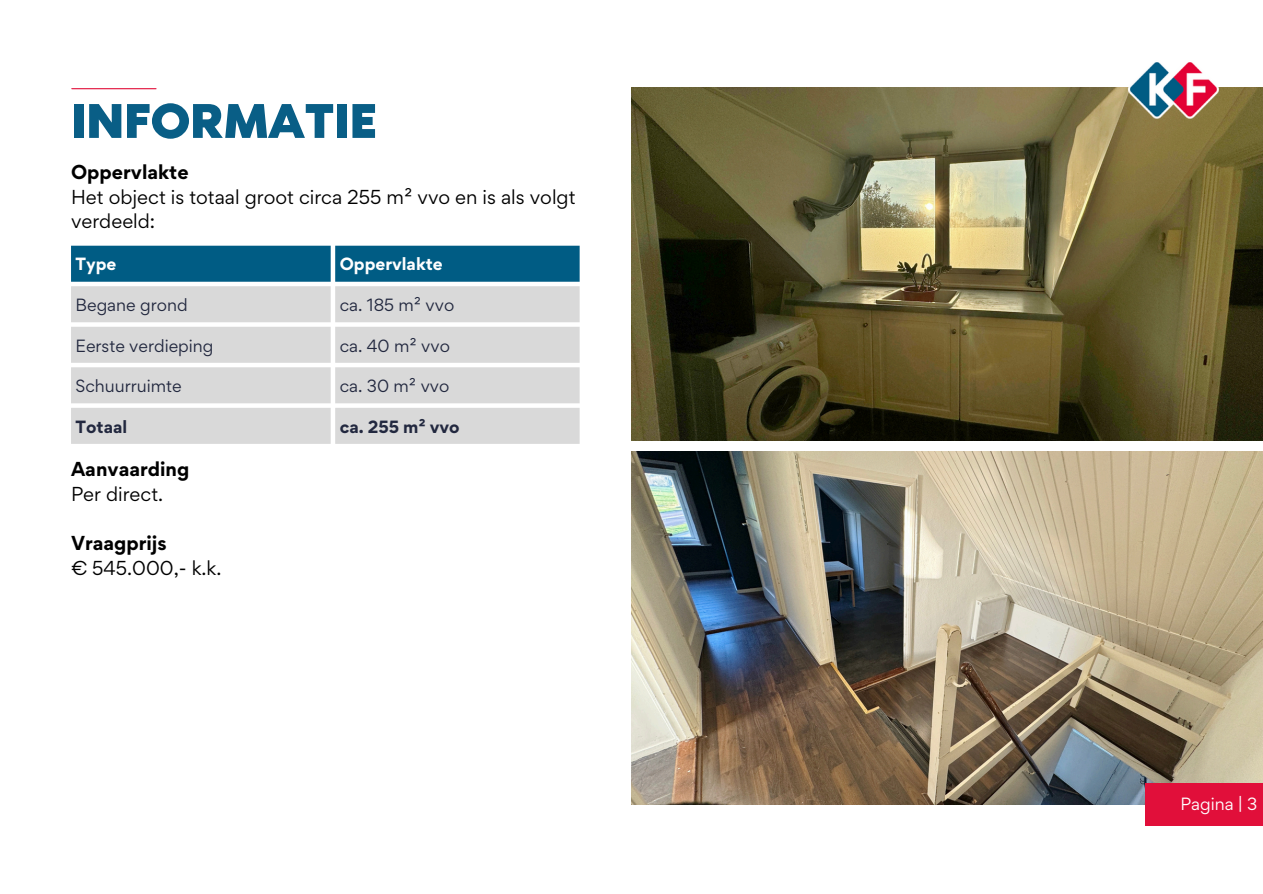
<style>
.page{position:relative;width:1263px;height:894px;background:#fff}
.page>*{position:absolute;margin:0;border:0;box-sizing:border-box;transform-origin:0 0}
.t1{font:61.35px "RTL Media Pro Medium";color:#095e86}
.t2{font:18px/24.8px "Gordita";color:#000}
.t3{font:700 18px/24.8px "Gordita";color:#000}
.t4{font:15.75px "Gordita";color:#22283f}
.t5{font:700 15.75px "Gordita";color:#22283f}
.t6{font:700 15.75px "Gordita";color:#fff}
.t7{font:15.75px "Gordita";color:#fff}
.s1{font-weight:700}
.s2{font-weight:400}
</style>
<div class="page">
<img style="left:631px;top:87px;width:632px;height:353px">
<img style="left:631px;top:451px;width:632px;height:353px">
<img style="left:1128px;top:62px;width:90px;height:57px">
<hr style="left:72px;top:88px;width:84px;height:1px;background:#e10f3a">
<div style="left:1146px;top:782px;width:117px;height:43px;background:#e10f3a"></div>
<div style="left:71px;top:245px;width:509px;height:36px;background:#005c84"></div>
<svg style="left:71px;top:286px;width:509px;height:157px;background:#dcdcdc"></svg>
<h2 class="t1" style="left:71px;top:94px;width:307px">INFORMATIE</h2>
<h2 class="t2" style="left:71px;top:159px;width:506px"><span class="s1">Oppervlakte<br></span>Het object is totaal groot circa 255 m² vvo en is als volgt verdeeld:</h2>
<p class="t6" style="left:76px;top:253px;width:42px">Type</p>
<p class="t6" style="left:340px;top:253px;width:105px">Oppervlakte</p>
<p class="t4" style="left:76px;top:294px;width:114px">Begane grond</p>
<p class="t4" style="left:340px;top:294px;width:116px">ca. 185 m² vvo</p>
<p class="t4" style="left:76px;top:334px;width:139px">Eerste verdieping</p>
<p class="t4" style="left:340px;top:334px;width:112px">ca. 40 m² vvo</p>
<p class="t4" style="left:76px;top:375px;width:108px">Schuurruimte</p>
<p class="t4" style="left:340px;top:375px;width:111px">ca. 30 m² vvo</p>
<p class="t5" style="left:76px;top:415px;width:53px">Totaal</p>
<p class="t5" style="left:340px;top:415px;width:122px">ca. 255 m² vvo</p>
<p class="t3" style="left:71px;top:456px;width:120px">Aanvaarding<br><span class="s2">Per direct.</span></p>
<p class="t2" style="left:71px;top:530px;width:152px"><span class="s1">Vraagprijs<br></span>€ 545.000,- k.k.</p>
<h2 class="t7" style="left:1180px;top:793px;width:78px">Pagina | 3</h2>
</div>
